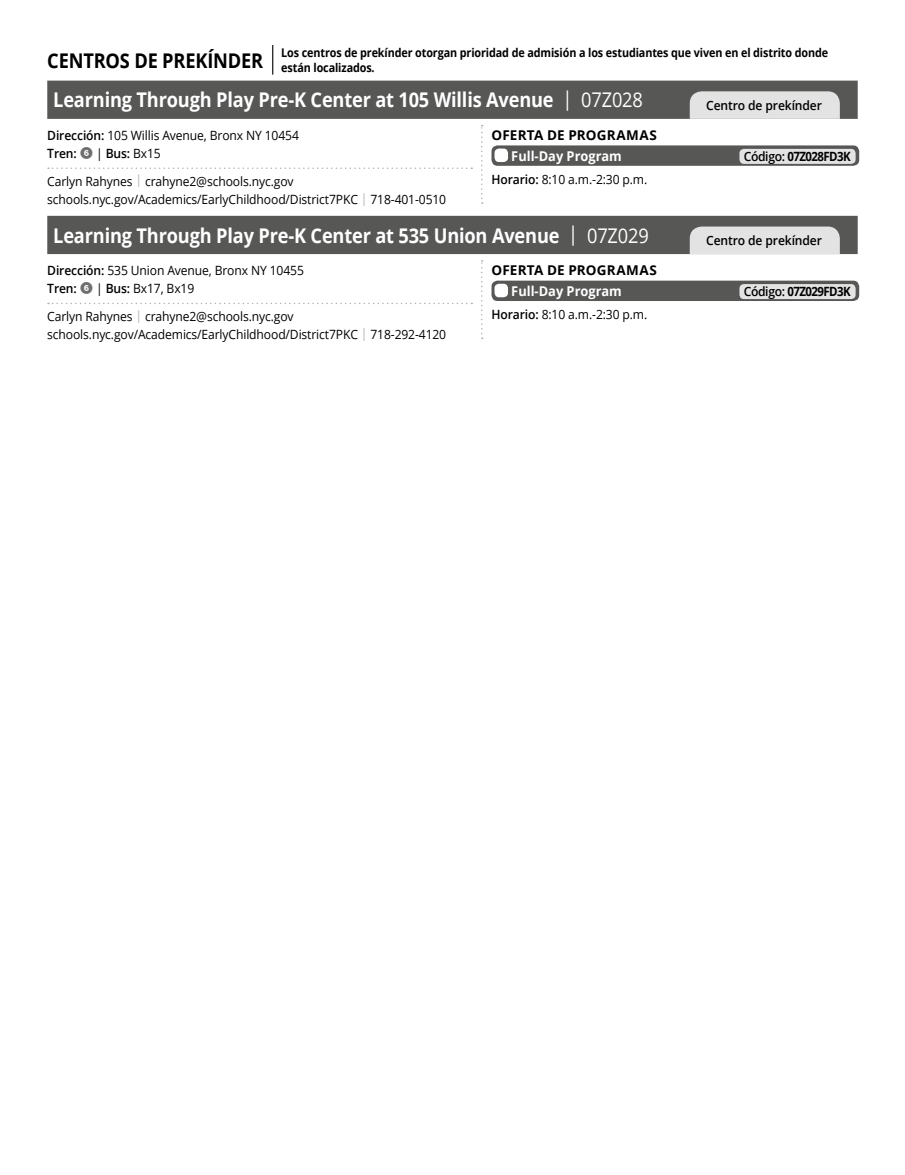
<style>
.page{position:relative;width:905px;height:1175px;background:#fff}
.page>*{position:absolute;margin:0;border:0;box-sizing:border-box;transform-origin:0 0}
.t1{font:700 20.25px "Open Sans";letter-spacing:-.01em;color:#fff;scale:.9 1}
.t2{font:700 20.25px "Open Sans";letter-spacing:-.01em;color:#000;scale:.9 1}
.t3{font:700 13.5px "Open Sans";letter-spacing:.015em;color:#000}
.t4{font:700 13.5px "Open Sans";color:#fff;scale:.95 1}
.t5{font:12.75px/18.3px "Open Sans";letter-spacing:-.01em;color:#000;scale:.95 1}
.t6{font:600 12.75px "Open Sans";letter-spacing:-.01em;color:#000;scale:.95 1}
.t7{font:700 12.75px "Open Sans";letter-spacing:-.05em;color:#000;scale:.9 1}
.t8{font:700 12px/14.4px "Open Sans";letter-spacing:-.01em;color:#000;scale:.9 1}
.s1{font-weight:400}
.s2{font-weight:600}
.s3{font-family:"Growding";font-size:14.7px;color:#706f6f}
.s4{color:#b3b2b2}
</style>
<div class="page">
<hr style="left:272px;top:45px;width:1px;height:30px;background:#000">
<svg style="left:481px;top:125px;width:2px;height:79px"></svg>
<svg style="left:47px;top:81px;width:810px;height:38px;background:#696969"></svg>
<svg style="left:48px;top:167px;width:424px;height:2px"></svg>
<div style="left:491px;top:145px;width:368px;height:21px;background:#575756;border-radius:6px"></div>
<div style="left:494px;top:148px;width:14px;height:14px;background:#fff;border-radius:4px"></div>
<div style="left:739px;top:149px;width:116px;height:15px;background:#e3e3e3;border-radius:4px"></div>
<svg style="left:481px;top:260px;width:2px;height:79px"></svg>
<svg style="left:47px;top:216px;width:810px;height:38px;background:#696968"></svg>
<svg style="left:48px;top:303px;width:424px;height:1px"></svg>
<div style="left:491px;top:281px;width:368px;height:20px;background:#575756;border-radius:6px"></div>
<div style="left:494px;top:284px;width:14px;height:13px;background:#fff;border-radius:4px"></div>
<div style="left:739px;top:284px;width:116px;height:15px;background:#e3e3e3;border-radius:4px"></div>
<h1 class="t2" style="left:47px;top:46px;width:241px">CENTROS DE PREKÍNDER</h1>
<p class="t8" style="left:281px;top:45px;width:609px">Los centros de prekínder otorgan prioridad de admisión a los estudiantes que viven en el distrito donde están localizados.</p>
<h1 class="t1" style="left:53px;top:86px;width:656px">Learning Through Play Pre-K Center at 105 Willis Avenue <span class="s1">| 07Z028</span></h1>
<p class="t6" style="left:706px;top:97px;width:123px">Centro de prekínder</p>
<p class="t5" style="left:47px;top:126px;width:266px"><span class="s2">Dirección:</span> 105 Willis Avenue, Bronx NY 10454<br><span class="s2">Tren:</span> <span class="s3">6</span> | <span class="s2">Bus:</span> Bx15</p>
<p class="t5" style="left:47px;top:171px;width:421px">Carlyn Rahynes <span class="s4">|</span> crahyne2@schools.nyc.gov schools.nyc.gov/Academics/EarlyChildhood/District7PKC <span class="s4">|</span> 718-401-0510</p>
<p class="t3" style="left:491px;top:125px;width:167px">OFERTA DE PROGRAMAS</p>
<p class="t4" style="left:511px;top:146px;width:118px">Full-Day Program</p>
<p class="t7" style="left:743px;top:147px;width:120px"><span class="s2">Código:</span> 07Z028FD3K</p>
<p class="t5" style="left:491px;top:170px;width:165px"><span class="s2">Horario:</span> 8:10 a.m.-2:30 p.m.</p>
<h1 class="t1" style="left:53px;top:221px;width:663px">Learning Through Play Pre-K Center at 535 Union Avenue <span class="s1">| 07Z029</span></h1>
<p class="t6" style="left:706px;top:232px;width:123px">Centro de prekínder</p>
<p class="t5" style="left:47px;top:261px;width:272px"><span class="s2">Dirección:</span> 535 Union Avenue, Bronx NY 10455<br><span class="s2">Tren:</span> <span class="s3">6</span> | <span class="s2">Bus:</span> Bx17, Bx19</p>
<p class="t5" style="left:47px;top:306px;width:421px">Carlyn Rahynes <span class="s4">|</span> crahyne2@schools.nyc.gov schools.nyc.gov/Academics/EarlyChildhood/District7PKC <span class="s4">|</span> 718-292-4120</p>
<p class="t3" style="left:491px;top:261px;width:167px">OFERTA DE PROGRAMAS</p>
<p class="t4" style="left:511px;top:282px;width:118px">Full-Day Program</p>
<p class="t7" style="left:743px;top:282px;width:120px"><span class="s2">Código:</span> 07Z029FD3K</p>
<p class="t5" style="left:491px;top:305px;width:165px"><span class="s2">Horario:</span> 8:10 a.m.-2:30 p.m.</p>
</div>
